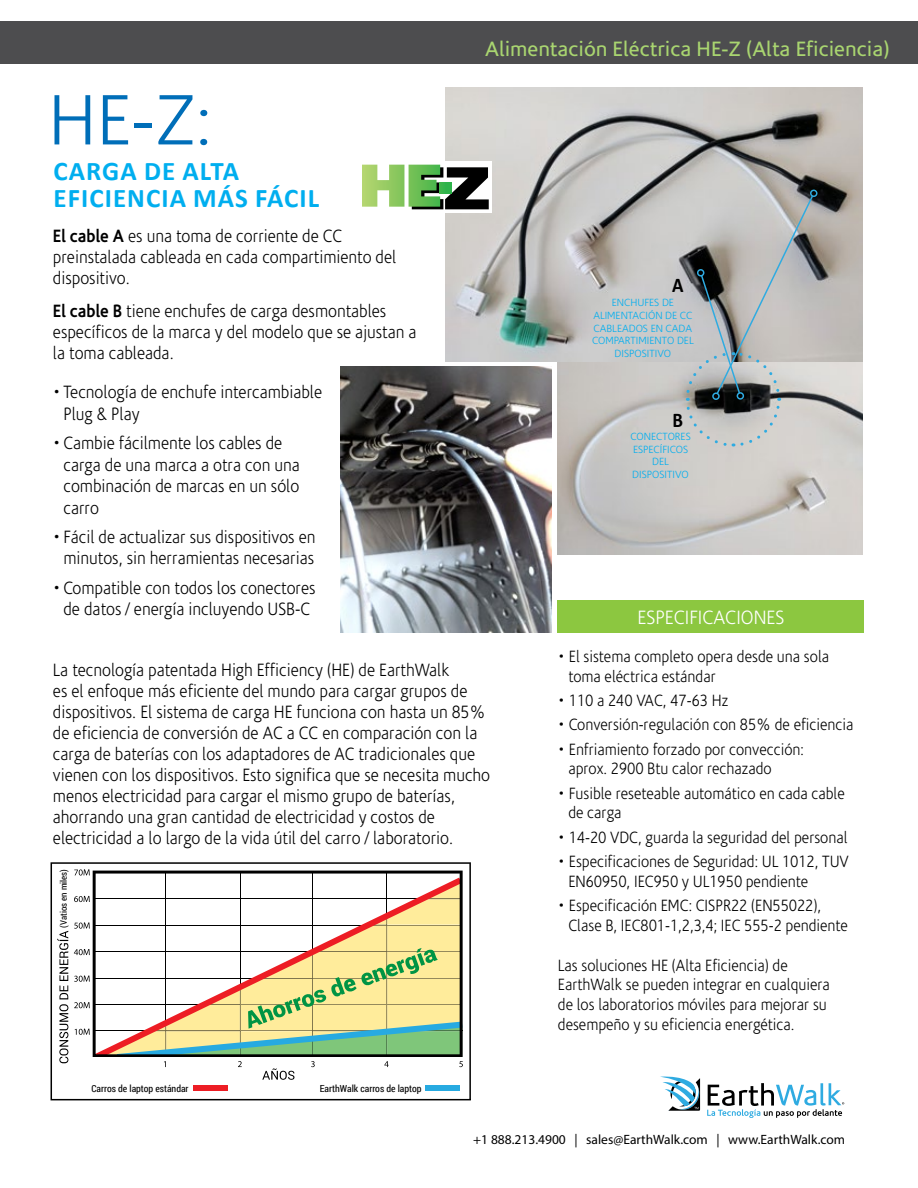
<style>
.page{position:relative;width:918px;height:1188px;background:#fff}
.page>*{position:absolute;margin:0;border:0;box-sizing:border-box;transform-origin:0 0}
.t1{font:300 72px "Corisande";color:#006eb8}
.t2{font:700 27px/27px "Calibri";letter-spacing:.04em;color:#00aeef}
.t3{font:21px "Corisande";color:#a9d570}
.t4{font:700 21px "Calibri";color:#000;scale:.9 1}
.t5{font:300 19.5px "Corisande";color:#fff;scale:.95 1}
.t6{font:300 18px/21px "Corisande";color:#000;scale:.9 1}
.t7{font:300 16.5px/19.8px "Corisande";color:#000;scale:.9 1}
.t8{font:13.5px "Myriad Pro";color:#000}
.t9{font:300 10.5px/12.6px "Corisande";color:#00aeef;text-align:center}
.t10{font:9.75px "Roboto Condensed";color:#000}
.t11{font:9px "Roboto Condensed";color:#000}
.s1{font-weight:700}
</style>
<div class="page">
<div style="left:0;top:21px;width:918px;height:43px;background:#4d4d4f"></div>
<svg style="left:660px;top:1076px;width:40px;height:35px"></svg>
<svg style="left:707px;top:1083px;width:137px;height:35px"></svg>
<div style="left:558px;top:600px;width:306px;height:33px;background:#8cc740"></div>
<svg style="left:51px;top:862px;width:420px;height:238px"></svg>
<svg style="left:93px;top:871px;width:370px;height:186px"></svg>
<svg style="left:74px;top:869px;width:16px;height:7px"></svg>
<svg style="left:74px;top:896px;width:16px;height:6px"></svg>
<svg style="left:74px;top:922px;width:16px;height:7px"></svg>
<svg style="left:74px;top:949px;width:16px;height:6px"></svg>
<svg style="left:74px;top:976px;width:16px;height:6px"></svg>
<svg style="left:74px;top:1002px;width:16px;height:6px"></svg>
<svg style="left:75px;top:1029px;width:15px;height:6px"></svg>
<div style="left:194px;top:1085px;width:34px;height:6px;background:#ed1d24"></div>
<div style="left:426px;top:1085px;width:34px;height:6px;background:#27aae1"></div>
<div style="left:92px;top:1057px;width:374px;height:17px;background:#fff"></div>
<img style="left:558px;top:361px;width:305px;height:194px">
<img style="left:446px;top:88px;width:417px;height:273px">
<div style="left:810px;top:190px;width:8px;height:7px;border:2px solid #2fabe1;border-radius:50%"></div>
<svg style="left:684px;top:194px;width:130px;height:254px;background:#abacab"></svg>
<div style="left:697px;top:269px;width:7px;height:8px;border:2px solid #2fabe1;border-radius:50%"></div>
<div style="left:737px;top:392px;width:7px;height:8px;border:2px solid #2fabe1;border-radius:50%"></div>
<svg style="left:362px;top:162px;width:129px;height:51px"></svg>
<svg style="left:362px;top:165px;width:127px;height:44px"></svg>
<img style="left:340px;top:367px;width:212px;height:266px">
<svg style="left:98px;top:880px;width:365px;height:200px"></svg>
<svg style="left:57px;top:931px;width:11px;height:132px"></svg>
<h1 class="t1" style="left:48px;top:82px;width:165px">HE-Z:</h1>
<h2 class="t2" style="left:53px;top:157px;width:267px">CARGA DE ALTA<br>EFICIENCIA MÁS FÁCIL</h2>
<p class="t6" style="left:53px;top:226px;width:383px"><span class="s1">El cable A</span> es una toma de corriente de CC preinstalada cableada en cada compartimiento del dispositivo.</p>
<p class="t6" style="left:53px;top:301px;width:405px"><span class="s1">El cable B</span> tiene enchufes de carga desmontables específicos de la marca y del modelo que se ajustan a la toma cableada.</p>
<p class="t3" style="left:485px;top:38px;width:406px">Alimentación Eléctrica HE-Z (Alta Eficiencia)</p>
<p class="t4" style="left:672px;top:271px;width:14px">A</p>
<p class="t9" style="left:592px;top:297px;width:103px">ENCHUFES DE<br>ALIMENTACIÓN DE CC<br>CABLEADOS EN CADA<br>COMPARTIMIENTO DEL<br>DISPOSITIVO</p>
<p class="t6" style="left:63px;top:382px;width:289px;line-height:21.6px;text-indent:-10px">• Tecnología de enchufe intercambiable<br>Plug &amp; Play</p>
<p class="t6" style="left:63px;top:433px;width:264px;line-height:21.6px;text-indent:-10px">• Cambie fácilmente los cables de carga de una marca a otra con una combinación de marcas en un sólo carro</p>
<p class="t6" style="left:53px;top:527px;width:293px;line-height:21.6px;text-align:center">• Fácil de actualizar sus dispositivos en minutos, sin herramientas necesarias</p>
<p class="t6" style="left:53px;top:577px;width:293px;line-height:21.6px;text-align:center">• Compatible con todos los conectores de datos / energía incluyendo USB-C</p>
<p class="t6" style="left:53px;top:660px;width:487px">La tecnología patentada High Efficiency (HE) de EarthWalk<br>es el enfoque más eficiente del mundo para cargar grupos de dispositivos. El sistema de carga HE funciona con hasta un 85% de eficiencia de conversión de AC a CC en comparación con la carga de baterías con los adaptadores de AC tradicionales que vienen con los dispositivos. Esto significa que se necesita mucho menos electricidad para cargar el mismo grupo de baterías, ahorrando una gran cantidad de electricidad y costos de electricidad a lo largo de la vida útil del carro / laboratorio.</p>
<p class="t11" style="left:57px;top:928px;width:60px;rotate:-90deg">(Vatios en miles)</p>
<p class="t10" style="left:91px;top:1081px;width:99px">Carros de laptop estándar</p>
<p class="t10" style="left:320px;top:1081px;width:103px">EarthWalk carros de laptop</p>
<p class="t4" style="left:672px;top:405px;width:13px">B</p>
<p class="t9" style="left:630px;top:430px;width:62px">CONECTORES<br>ESPECÍFICOS<br>DEL<br>DISPOSITIVO</p>
<p class="t5" style="left:637px;top:607px;width:156px">ESPECIFICACIONES</p>
<p class="t7" style="left:568px;top:647px;width:291px;text-indent:-10px">• El sistema completo opera desde una sola toma eléctrica estándar</p>
<p class="t7" style="left:558px;top:691px;width:191px">• 110 a 240 VAC, 47-63 Hz</p>
<p class="t7" style="left:558px;top:715px;width:330px">• Conversión-regulación con 85% de eficiencia</p>
<p class="t7" style="left:568px;top:740px;width:263px;text-indent:-10px">• Enfriamiento forzado por convección: aprox. 2900 Btu calor rechazado</p>
<p class="t7" style="left:568px;top:784px;width:309px;text-indent:-10px">• Fusible reseteable automático en cada cable de carga</p>
<p class="t7" style="left:558px;top:828px;width:323px">• 14-20 VDC, guarda la seguridad del personal</p>
<p class="t7" style="left:568px;top:852px;width:313px;text-indent:-10px">• Especificaciones de Seguridad: UL 1012, TUV<br>EN60950, IEC950 y UL1950 pendiente</p>
<p class="t7" style="left:568px;top:896px;width:312px;text-indent:-10px">• Especificación EMC: CISPR22 (EN55022),<br>Clase B, IEC801-1,2,3,4; IEC 555-2 pendiente</p>
<p class="t7" style="left:558px;top:956px;width:304px">Las soluciones HE (Alta Eficiencia) de EarthWalk se pueden integrar en cualquiera de los laboratorios móviles para mejorar su desempeño y su eficiencia energética.</p>
<p class="t8" style="left:473px;top:1132px;width:373px">+1 888.213.4900 | sales@EarthWalk.com | www.EarthWalk.com</p>
</div>
